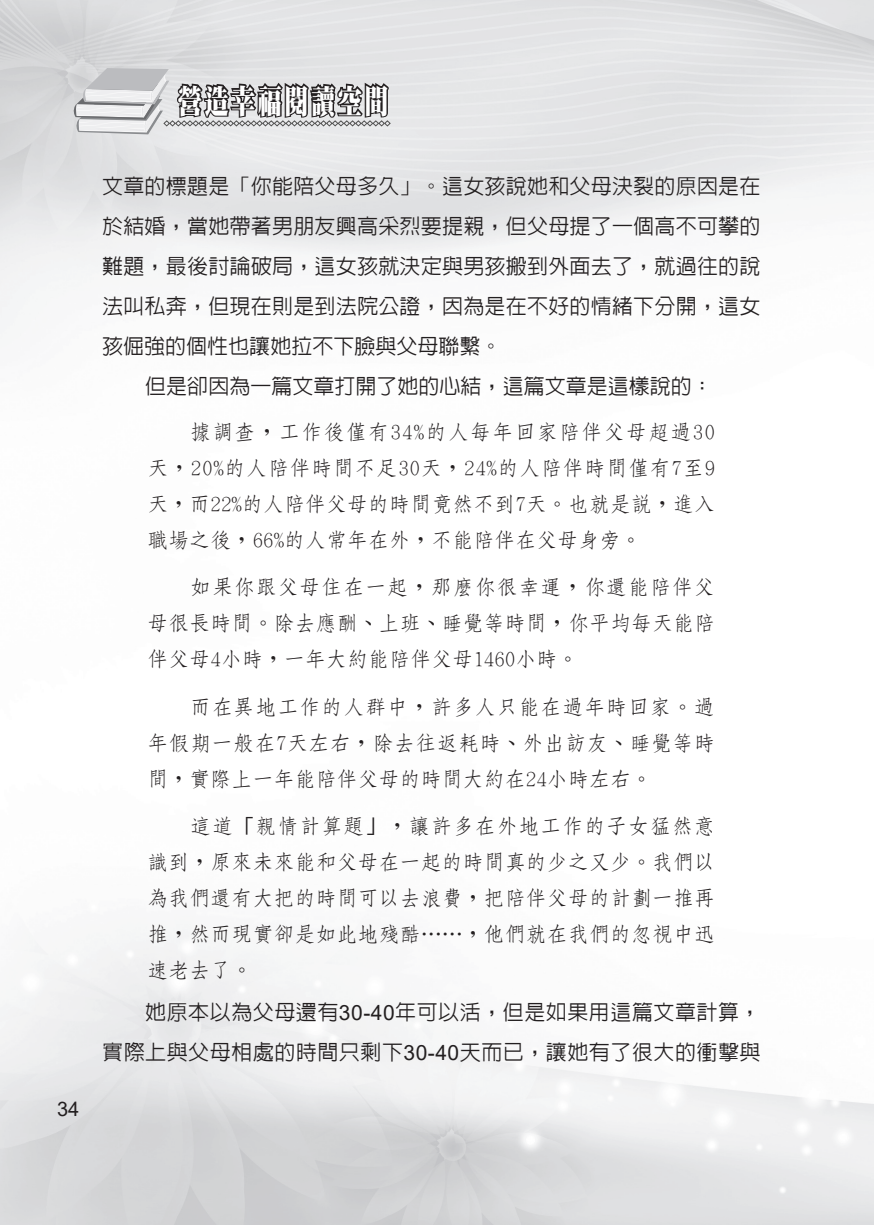
<style>
.page{position:relative;width:874px;height:1225px;background:#fff}
.page>*{position:absolute;margin:0;border:0;box-sizing:border-box;transform-origin:0 0}
.t1{font:33px "DF Ming Std W12";letter-spacing:.1em;color:#fff;scale:.73 1}
.說明文{font:500 21px/36px "Nan Sung";color:#231f20;text-align:justify}
.內文{font:500 21px/40px "Lin Gothic";letter-spacing:.01em;color:#231f20;text-align:justify}
.t2{font:20px "Arial";color:#231f20}
.s1{font-family:"Arial";font-weight:400}
</style>
<div class="page">
<svg style="left:72px;top:68px;width:318px;height:66px;background:#ababac"></svg>
<p class="t2" style="left:57px;top:1094px;width:24px">34</p>
<h1 class="t1" style="left:178px;top:83px;width:290px">營造幸福閱讀空間</h1>
<p class="內文" style="left:102px;top:166px;width:659px">文章的標題是「你能陪父母多久」。這女孩說她和父母決裂的原因是在於結婚，當她帶著男朋友興高采烈要提親，但父母提了一個高不可攀的難題，最後討論破局，這女孩就決定與男孩搬到外面去了，就過往的說法叫私奔，但現在則是到法院公證，因為是在不好的情緒下分開，這女孩倔強的個性也讓她拉不下臉與父母聯繫。</p>
<p class="內文" style="left:145px;top:366px;width:568px">但是卻因為一篇文章打開了她的心結，這篇文章是這樣說的：</p>
<p class="說明文" style="left:147px;top:414px;width:569px;text-indent:43px">據調查，工作後僅有34%的人每年回家陪伴父母超過30天，20%的人陪伴時間不足30天，24%的人陪伴時間僅有7至9天，而22%的人陪伴父母的時間竟然不到7天。也就是說，進入職場之後，66%的人常年在外，不能陪伴在父母身旁。</p>
<p class="說明文" style="left:147px;top:569px;width:569px;text-indent:43px">如果你跟父母住在一起，那麼你很幸運，你還能陪伴父母很長時間。除去應酬、上班、睡覺等時間，你平均每天能陪伴父母4小時，一年大約能陪伴父母1460小時。</p>
<p class="說明文" style="left:147px;top:688px;width:568px;text-indent:43px">而在異地工作的人群中，許多人只能在過年時回家。過年假期一般在7天左右，除去往返耗時、外出訪友、睡覺等時間，實際上一年能陪伴父母的時間大約在24小時左右。</p>
<p class="說明文" style="left:147px;top:808px;width:569px;text-indent:43px">這道「親情計算題」，讓許多在外地工作的子女猛然意識到，原來未來能和父母在一起的時間真的少之又少。我們以為我們還有大把的時間可以去浪費，把陪伴父母的計劃一推再推，然而現實卻是如此地殘酷……，他們就在我們的忽視中迅速老去了。</p>
<p class="內文" style="left:102px;top:992px;width:659px;text-align:right">她原本以為父母還有<span class="s1">30-40</span>年可以活，但是如果用這篇文章計算，<br>實際上與父母相處的時間只剩下<span class="s1">30-40</span>天而已，讓她有了很大的衝擊與</p>
</div>
